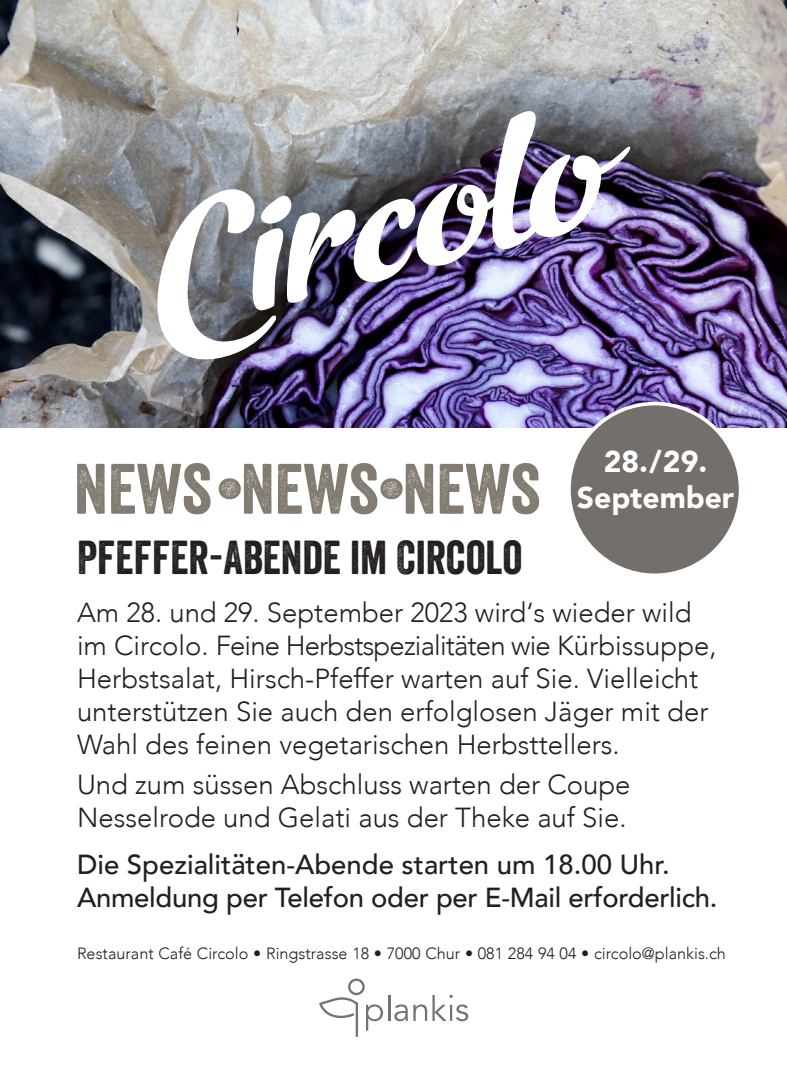
<style>
.page{position:relative;width:787px;height:1092px;background:#fff}
.page>*{position:absolute;margin:0;border:0;box-sizing:border-box;transform-origin:0 0}
.t1{font:46.25px "Veneer";color:#231f20}
.t2{font:900 30px "Avenir";color:#fff}
.t3{font:300 27.5px/33px "Avenir";color:#231f20}
.t4{font:500 27.5px/33px "Avenir";letter-spacing:-.01em;color:#231f20}
.t5{font:300 16.25px "Avenir";color:#231f20}
</style>
<div class="page">
<img style="left:0;top:0;width:787px;height:427px">
<img style="left:157px;top:111px;width:473px;height:248px">
<svg style="left:77px;top:463px;width:462px;height:51px"></svg>
<div style="left:569px;top:403px;width:171px;height:172px;background:#756f6b;border-radius:50%"></div>
<div style="left:567px;top:402px;width:175px;height:175px;border:4px solid #fff;border-radius:50%"></div>
<svg style="left:319px;top:978px;width:64px;height:58px"></svg>
<hr style="left:388px;top:994px;width:2px;height:26px;background:#77736c">
<svg style="left:394px;top:994px;width:74px;height:27px"></svg>
<p class="t2" style="left:603px;top:436px;width:105px">28./29.</p>
<p class="t2" style="left:577px;top:472px;width:159px">September</p>
<p class="t1" style="left:77px;top:529px;width:446px">PFEFFER-ABENDE IM CIRCOLO</p>
<p class="t3" style="left:77px;top:595px;width:641px">Am 28. und 29. September 2023 wird‘s wieder wild im Circolo. Feine Herbstspezialitäten wie Kürbissuppe, Herbstsalat, Hirsch-Pfeffer warten auf Sie. Vielleicht unterstützen Sie auch den erfolglosen Jäger mit der Wahl des feinen vegetarischen Herbsttellers.</p>
<p class="t3" style="left:77px;top:767px;width:555px">Und zum süssen Abschluss warten der Coupe<br>Nesselrode und Gelati aus der Theke auf Sie.</p>
<p class="t4" style="left:77px;top:846px;width:642px">Die Spezialitäten-Abende starten um 18.00 Uhr.<br>Anmeldung per Telefon oder per E-Mail erforderlich.</p>
<p class="t5" style="left:77px;top:943px;width:650px">Restaurant Café Circolo • Ringstrasse 18 • 7000 Chur • 081 284 94 04 • circolo@plankis.ch</p>
</div>
